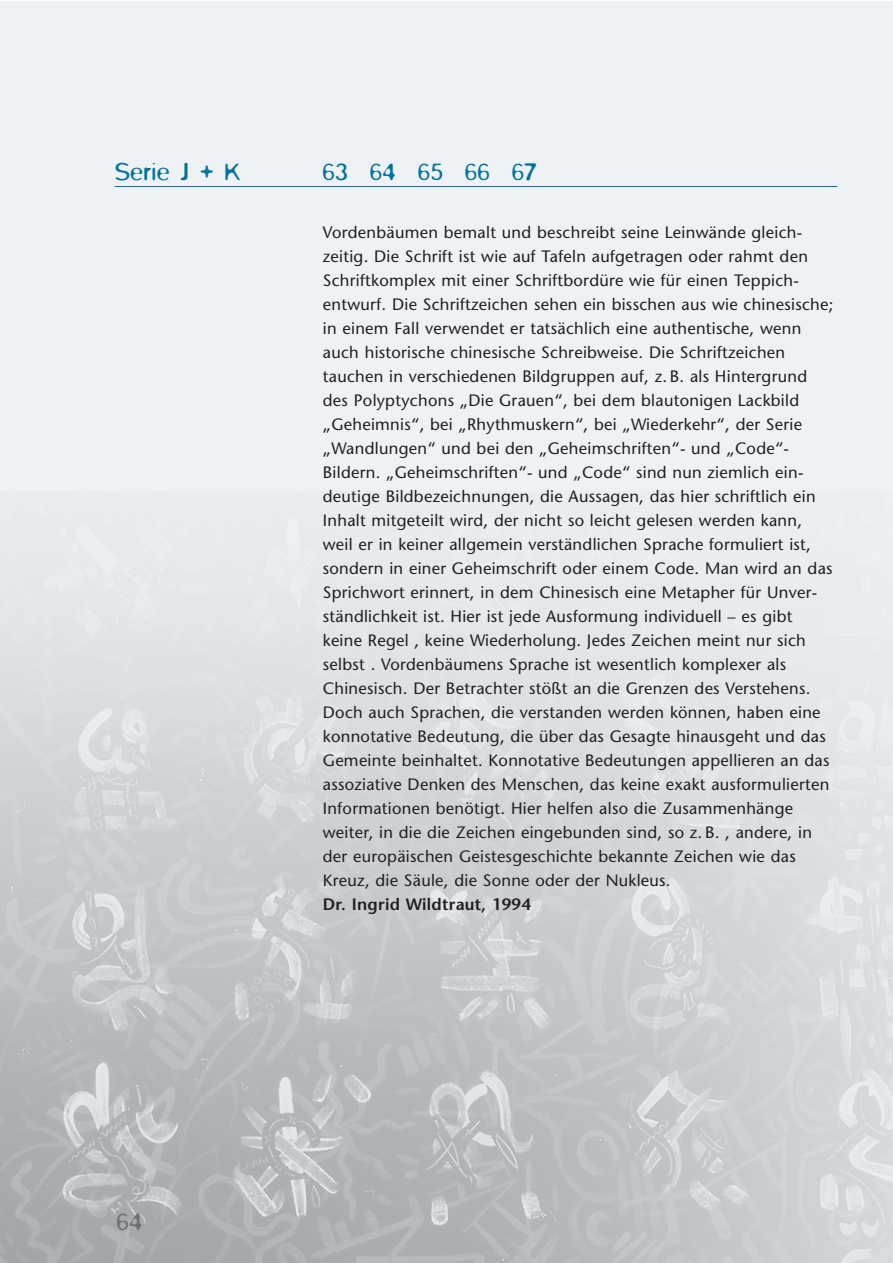
<style>
.page{position:relative;width:893px;height:1263px;background:#fff}
.page>*{position:absolute;margin:0;border:0;box-sizing:border-box;transform-origin:0 0}
.t1{font:300 27px "Blur";color:#00729c}
.t2{font:300 27px "Blur";color:#6d6f71}
.t3{font:16.5px/24px "Stone Sans";letter-spacing:.015em;color:#231f20}
.t4{font:600 16.5px "Stone Sans";letter-spacing:.015em;color:#231f20}
</style>
<div class="page">
<div style="left:0;top:1px;width:892px;height:1262px;background:#eef2f5"></div>
<img style="left:0;top:568px;width:892px;height:695px">
<hr style="left:115px;top:186px;width:722px;height:1px;background:#00729c">
<h1 class="t1" style="left:115px;top:156px;width:127px">Serie J + K</h1>
<h1 class="t1" style="left:322px;top:156px;width:216px">63 64 65 66 67</h1>
<h1 class="t2" style="left:116px;top:1207px;width:28px">64</h1>
<p class="t3" style="left:323px;top:222px;width:512px">Vordenbäumen bemalt und beschreibt seine Leinwände gleich&shy;zeitig. Die Schrift ist wie auf Tafeln aufgetragen oder rahmt den Schriftkomplex mit einer Schriftbordüre wie für einen Teppich&shy;entwurf. Die Schriftzeichen sehen ein bisschen aus wie chinesische; in einem Fall verwendet er tatsächlich eine authentische, wenn auch historische chinesische Schreibweise. Die Schriftzeichen tauchen in verschiedenen Bildgruppen auf, z. B. als Hintergrund des Polyptychons „Die Grauen“, bei dem blautonigen Lackbild „Geheimnis“, bei „Rhythmuskern“, bei „Wiederkehr“, der Serie „Wandlungen“ und bei den „Geheimschriften“- und „Code“- Bildern. „Geheimschriften“- und „Code“ sind nun ziemlich ein&shy;deutige Bildbezeichnungen, die Aussagen, das hier schriftlich ein Inhalt mitgeteilt wird, der nicht so leicht gelesen werden kann, weil er in keiner allgemein verständlichen Sprache formuliert ist, sondern in einer Geheimschrift oder einem Code. Man wird an das Sprichwort erinnert, in dem Chinesisch eine Metapher für Unver&shy;ständlichkeit ist. Hier ist jede Ausformung individuell – es gibt keine Regel , keine Wiederholung. Jedes Zeichen meint nur sich selbst . Vordenbäumens Sprache ist wesentlich komplexer als Chinesisch. Der Betrachter stößt an die Grenzen des Verstehens.<br>Doch auch Sprachen, die verstanden werden können, haben eine konnotative Bedeutung, die über das Gesagte hinausgeht und das Gemeinte beinhaltet. Konnotative Bedeutungen appellieren an das assoziative Denken des Menschen, das keine exakt ausformulierten Informationen benötigt. Hier helfen also die Zusammenhänge weiter, in die die Zeichen eingebunden sind, so z. B. , andere, in der europäischen Geistesgeschichte bekannte Zeichen wie das Kreuz, die Säule, die Sonne oder der Nukleus.</p>
<p class="t4" style="left:323px;top:898px;width:209px">Dr. Ingrid Wildtraut, 1994</p>
</div>
